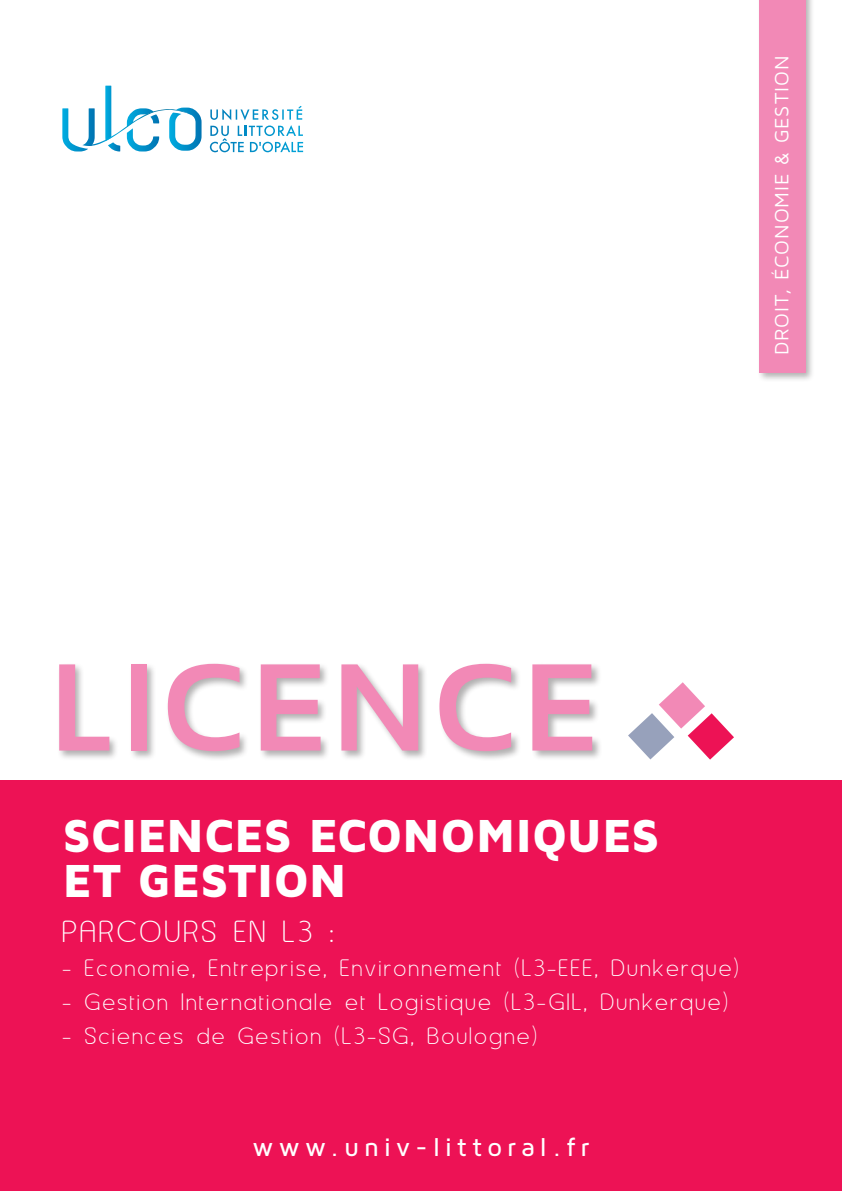
<style>
.page{position:relative;width:842px;height:1191px;background:#fff}
.page>*{position:absolute;margin:0;border:0;box-sizing:border-box;transform-origin:0 0}
.t1{font:700 123.4px "Sansation";letter-spacing:.05em;color:#f289b6}
.t2{font:900 48px "Maven Pro";letter-spacing:-.005em;color:#fff}
.t3{font:36px "Asenine";letter-spacing:.1em;color:#fff}
.t4{font:28px "Asenine";letter-spacing:.1em;color:#fff}
.t5{font:500 26px "Maven Pro";letter-spacing:.19em;color:#fff}
.t6{font:20px "Maven Pro";letter-spacing:.045em;color:#fff}
</style>
<div class="page">
<div style="left:0;top:780px;width:842px;height:411px;background:#ed1255"></div>
<div style="left:57px;top:662px;width:545px;height:99px;background:#231f20;opacity:.35"></div>
<svg style="left:628px;top:682px;width:106px;height:77px"></svg>
<svg style="left:210px;top:106px;width:93px;height:46px"></svg>
<svg style="left:62px;top:86px;width:140px;height:65px"></svg>
<div style="left:757px;top:0;width:58px;height:382px;background:#231f20;opacity:.35"></div>
<div style="left:759px;top:0;width:46px;height:372px;background:#f289b6"></div>
<p class="t6" style="left:769px;top:355px;width:301px;rotate:-90deg">DROIT, ÉCONOMIE &amp; GESTION</p>
<p class="t1" style="left:50px;top:639px;width:549px">LICENCE</p>
<p class="t2" style="left:62px;top:806px;width:599px">SCIENCES ECONOMIQUES</p>
<p class="t2" style="left:62px;top:850px;width:286px">ET GESTION</p>
<p class="t3" style="left:62px;top:913px;width:272px">PARCOURS EN L3 :</p>
<p class="t4" style="left:62px;top:953px;width:678px">- Economie, Entreprise, Environnement (L3-EEE, Dunkerque)</p>
<p class="t4" style="left:62px;top:987px;width:667px">- Gestion Internationale et Logistique (L3-GIL, Dunkerque)</p>
<p class="t4" style="left:62px;top:1021px;width:476px">- Sciences de Gestion (L3-SG, Boulogne)</p>
<p class="t5" style="left:253px;top:1130px;width:338px">www.univ-littoral.fr</p>
</div>
